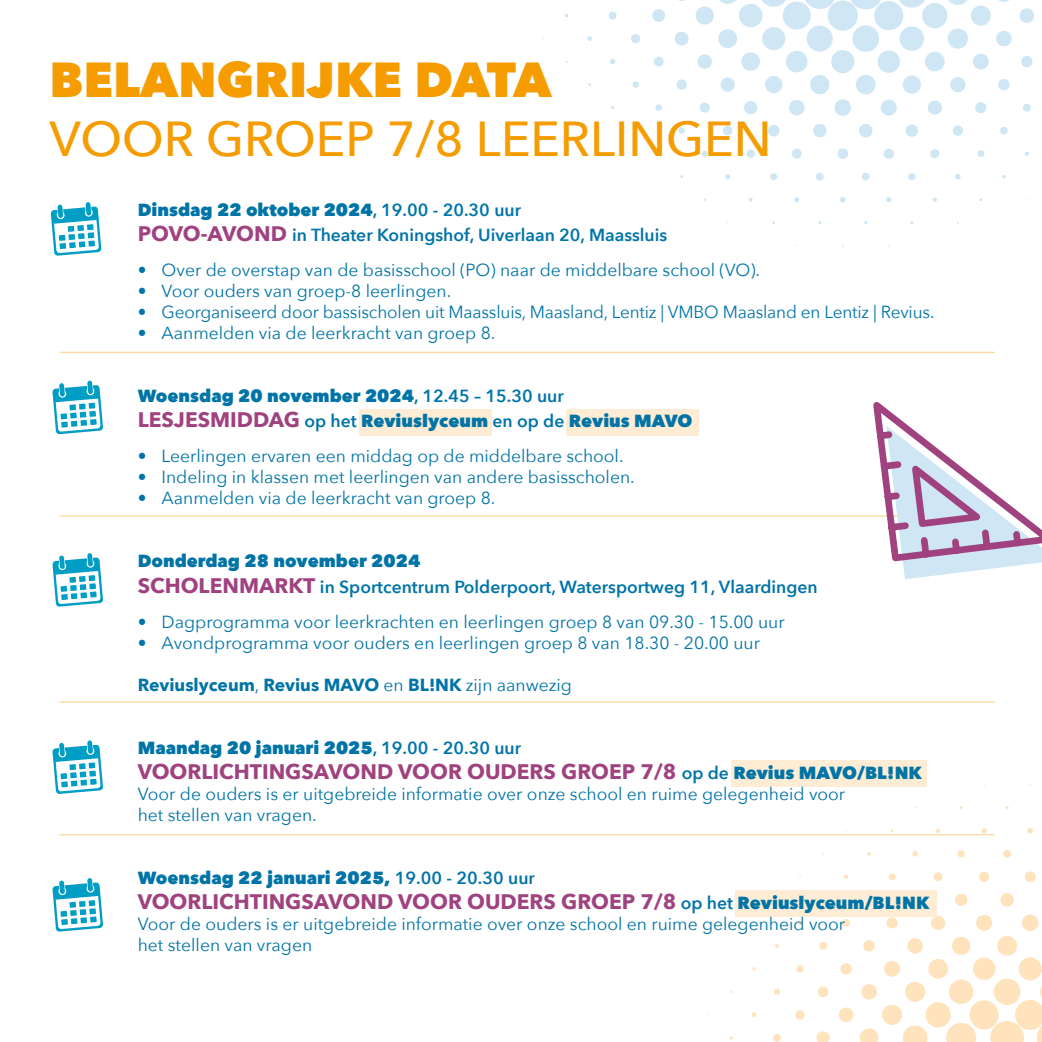
<style>
.page{position:relative;width:1042px;height:1042px;background:#fff}
.page>*{position:absolute;margin:0;border:0;box-sizing:border-box;transform-origin:0 0}
.t1{font:500 49px "Avenir Next";color:#f59c00}
.t2{font:800 49px "Avenir Next";color:#f59c00}
.t3{font:700 21px "Avenir Next";color:#9f427f}
.t4{font:17.5px/21px "Avenir Next";color:#0074a6}
.t5{font:600 17.5px/25.2px "Avenir Next";color:#0074a6}
.t6{font:800 17.5px/25.2px "Avenir Next";color:#0074a6}
.t7{font:700 17.5px "Avenir Next";color:#0074a6}
.s1{font-weight:800}
.s2{font-weight:700;font-size:21px;color:#9f427f}
.s3{font-weight:600}
.s4{font-weight:400}
.s5{font-weight:600;font-size:17.5px;color:#0074a6}
.s6{font-weight:800;font-size:17.5px;color:#0074a6}
</style>
<div class="page">
<svg style="left:751px;top:1012px;width:6px;height:5px"></svg>
<svg style="left:773px;top:1034px;width:8px;height:8px"></svg>
<svg style="left:774px;top:988px;width:6px;height:7px"></svg>
<svg style="left:795px;top:1010px;width:10px;height:10px"></svg>
<svg style="left:816px;top:1031px;width:14px;height:11px"></svg>
<svg style="left:775px;top:944px;width:4px;height:4px"></svg>
<svg style="left:796px;top:965px;width:8px;height:7px"></svg>
<svg style="left:817px;top:986px;width:12px;height:11px"></svg>
<svg style="left:798px;top:920px;width:4px;height:5px"></svg>
<svg style="left:819px;top:942px;width:8px;height:8px"></svg>
<svg style="left:844px;top:874px;width:4px;height:5px"></svg>
<svg style="left:867px;top:852px;width:4px;height:4px"></svg>
<svg style="left:888px;top:873px;width:8px;height:7px"></svg>
<svg style="left:912px;top:851px;width:6px;height:6px"></svg>
<svg style="left:933px;top:872px;width:10px;height:10px"></svg>
<svg style="left:955px;top:893px;width:13px;height:13px"></svg>
<svg style="left:936px;top:828px;width:4px;height:5px"></svg>
<svg style="left:957px;top:850px;width:8px;height:8px"></svg>
<svg style="left:979px;top:871px;width:11px;height:11px"></svg>
<svg style="left:1000px;top:893px;width:14px;height:14px"></svg>
<svg style="left:838px;top:913px;width:204px;height:129px"></svg>
<svg style="left:981px;top:828px;width:6px;height:5px"></svg>
<svg style="left:1003px;top:850px;width:8px;height:8px"></svg>
<svg style="left:1025px;top:871px;width:11px;height:11px"></svg>
<svg style="left:1027px;top:828px;width:6px;height:6px"></svg>
<svg style="left:1025px;top:151px;width:4px;height:5px"></svg>
<svg style="left:1000px;top:127px;width:8px;height:8px"></svg>
<svg style="left:1002px;top:175px;width:4px;height:4px"></svg>
<svg style="left:977px;top:150px;width:7px;height:7px"></svg>
<svg style="left:952px;top:125px;width:11px;height:11px"></svg>
<svg style="left:905px;top:0;width:129px;height:115px"></svg>
<svg style="left:955px;top:174px;width:6px;height:6px"></svg>
<svg style="left:930px;top:149px;width:10px;height:9px"></svg>
<svg style="left:905px;top:124px;width:13px;height:13px"></svg>
<svg style="left:932px;top:197px;width:5px;height:5px"></svg>
<svg style="left:908px;top:173px;width:8px;height:8px"></svg>
<svg style="left:883px;top:148px;width:11px;height:11px"></svg>
<svg style="left:859px;top:124px;width:14px;height:14px"></svg>
<svg style="left:886px;top:197px;width:5px;height:6px"></svg>
<svg style="left:862px;top:172px;width:8px;height:9px"></svg>
<svg style="left:837px;top:148px;width:11px;height:11px"></svg>
<svg style="left:813px;top:124px;width:14px;height:14px"></svg>
<svg style="left:840px;top:197px;width:6px;height:6px"></svg>
<svg style="left:816px;top:172px;width:8px;height:9px"></svg>
<svg style="left:792px;top:148px;width:10px;height:11px"></svg>
<svg style="left:768px;top:125px;width:12px;height:12px"></svg>
<svg style="left:652px;top:9px;width:13px;height:13px"></svg>
<svg style="left:794px;top:197px;width:5px;height:5px"></svg>
<svg style="left:770px;top:173px;width:7px;height:7px"></svg>
<svg style="left:746px;top:149px;width:9px;height:9px"></svg>
<svg style="left:723px;top:126px;width:10px;height:10px"></svg>
<svg style="left:675px;top:0;width:230px;height:116px"></svg>
<svg style="left:653px;top:56px;width:11px;height:11px"></svg>
<svg style="left:631px;top:34px;width:10px;height:9px"></svg>
<svg style="left:608px;top:11px;width:9px;height:9px"></svg>
<svg style="left:749px;top:198px;width:4px;height:4px"></svg>
<svg style="left:725px;top:174px;width:5px;height:5px"></svg>
<svg style="left:701px;top:150px;width:7px;height:7px"></svg>
<svg style="left:678px;top:127px;width:7px;height:7px"></svg>
<svg style="left:655px;top:104px;width:7px;height:7px"></svg>
<svg style="left:632px;top:81px;width:7px;height:7px"></svg>
<svg style="left:610px;top:59px;width:6px;height:6px"></svg>
<svg style="left:587px;top:36px;width:5px;height:5px"></svg>
<div style="left:360px;top:409px;width:132px;height:26px;background:#ffecd4"></div>
<div style="left:567px;top:409px;width:132px;height:26px;background:#ffecd4"></div>
<div style="left:735px;top:890px;width:201px;height:26px;background:#ffecd4"></div>
<div style="left:731px;top:760px;width:196px;height:26px;background:#ffecd4"></div>
<svg style="left:51px;top:202px;width:50px;height:54px"></svg>
<svg style="left:52px;top:381px;width:51px;height:53px"></svg>
<svg style="left:52px;top:553px;width:51px;height:54px"></svg>
<svg style="left:52px;top:740px;width:51px;height:54px"></svg>
<svg style="left:52px;top:878px;width:51px;height:53px"></svg>
<hr style="left:60px;top:352px;width:935px;height:1px;background:#f59c00">
<hr style="left:60px;top:515px;width:935px;height:1px;background:#f59c00">
<hr style="left:60px;top:701px;width:935px;height:1px;background:#f59c00">
<hr style="left:60px;top:834px;width:935px;height:1px;background:#f59c00">
<svg style="left:867px;top:402px;width:175px;height:177px"></svg>
<h1 class="t2" style="left:50px;top:50px;width:503px">BELANGRIJKE DATA</h1>
<h1 class="t1" style="left:50px;top:97px;width:723px">VOOR GROEP 7/8 LEERLINGEN</h1>
<p class="t5" style="left:138px;top:197px;width:531px"><span class="s1">Dinsdag 22 oktober 2024</span>, 19.00 - 20.30 uur<br><span class="s2">POVO-AVOND</span> in Theater Koningshof, Uiverlaan 20, Maassluis</p>
<p class="t4" style="left:138px;top:259px;width:624px">• Over de overstap van de basisschool (PO) naar de middelbare school (VO).</p>
<p class="t4" style="left:138px;top:280px;width:315px">• Voor ouders van groep-8 leerlingen.</p>
<p class="t4" style="left:138px;top:301px;width:798px">• Georganiseerd door bassischolen uit Maassluis, Maasland, Lentiz | VMBO Maasland en Lentiz | Revius.</p>
<p class="t4" style="left:138px;top:322px;width:359px">• Aanmelden via de leerkracht van groep 8.</p>
<p class="t6" style="left:138px;top:383px;width:556px">Woensdag 20 november 2024<span class="s3">, 12.45 – 15.30 uur<br></span><span class="s2">LESJESMIDDAG</span> <span class="s3">op het</span> Reviuslyceum <span class="s3">en op de</span> Revius MAVO</p>
<p class="t4" style="left:138px;top:445px;width:487px">• Leerlingen ervaren een middag op de middelbare school.</p>
<p class="t4" style="left:138px;top:466px;width:498px">• Indeling in klassen met leerlingen van andere basisscholen.</p>
<p class="t4" style="left:138px;top:487px;width:359px">• Aanmelden via de leerkracht van groep 8.</p>
<p class="t5" style="left:138px;top:548px;width:681px"><span class="s1">Donderdag 28 november 2024<br></span><span class="s2">SCHOLENMARKT</span> in Sportcentrum Polderpoort, Watersportweg 11, Vlaardingen</p>
<p class="t4" style="left:138px;top:610px;width:648px">• Dagprogramma voor leerkrachten en leerlingen groep 8 van 09.30 - 15.00 uur</p>
<p class="t4" style="left:138px;top:631px;width:624px">• Avondprogramma voor ouders en leerlingen groep 8 van 18.30 - 20.00 uur</p>
<p class="t7" style="left:138px;top:669px;width:436px">Reviuslyceum<span class="s4">,</span> Revius MAVO <span class="s4">en</span> BL!NK <span class="s4">zijn aanwezig</span></p>
<p class="t6" style="left:138px;top:735px;width:385px">Maandag 20 januari 2025<span class="s3">, 19.00 - 20.30 uur</span></p>
<p class="t3" style="left:138px;top:753px;width:786px">VOORLICHTINGSAVOND VOOR OUDERS GROEP 7/8 <span class="s5">op de</span> <span class="s6">Revius MAVO/BL!NK</span></p>
<p class="t4" style="left:138px;top:782px;width:709px">Voor de ouders is er uitgebreide informatie over onze school en ruime gelegenheid voor het stellen van vragen.</p>
<p class="t6" style="left:138px;top:865px;width:399px">Woensdag 22 januari 2025, <span class="s3">19.00 - 20.30 uur</span></p>
<p class="t3" style="left:138px;top:883px;width:793px">VOORLICHTINGSAVOND VOOR OUDERS GROEP 7/8 <span class="s5">op het</span> <span class="s6">Reviuslyceum/BL!NK</span></p>
<p class="t4" style="left:138px;top:913px;width:709px">Voor de ouders is er uitgebreide informatie over onze school en ruime gelegenheid voor het stellen van vragen</p>
</div>
